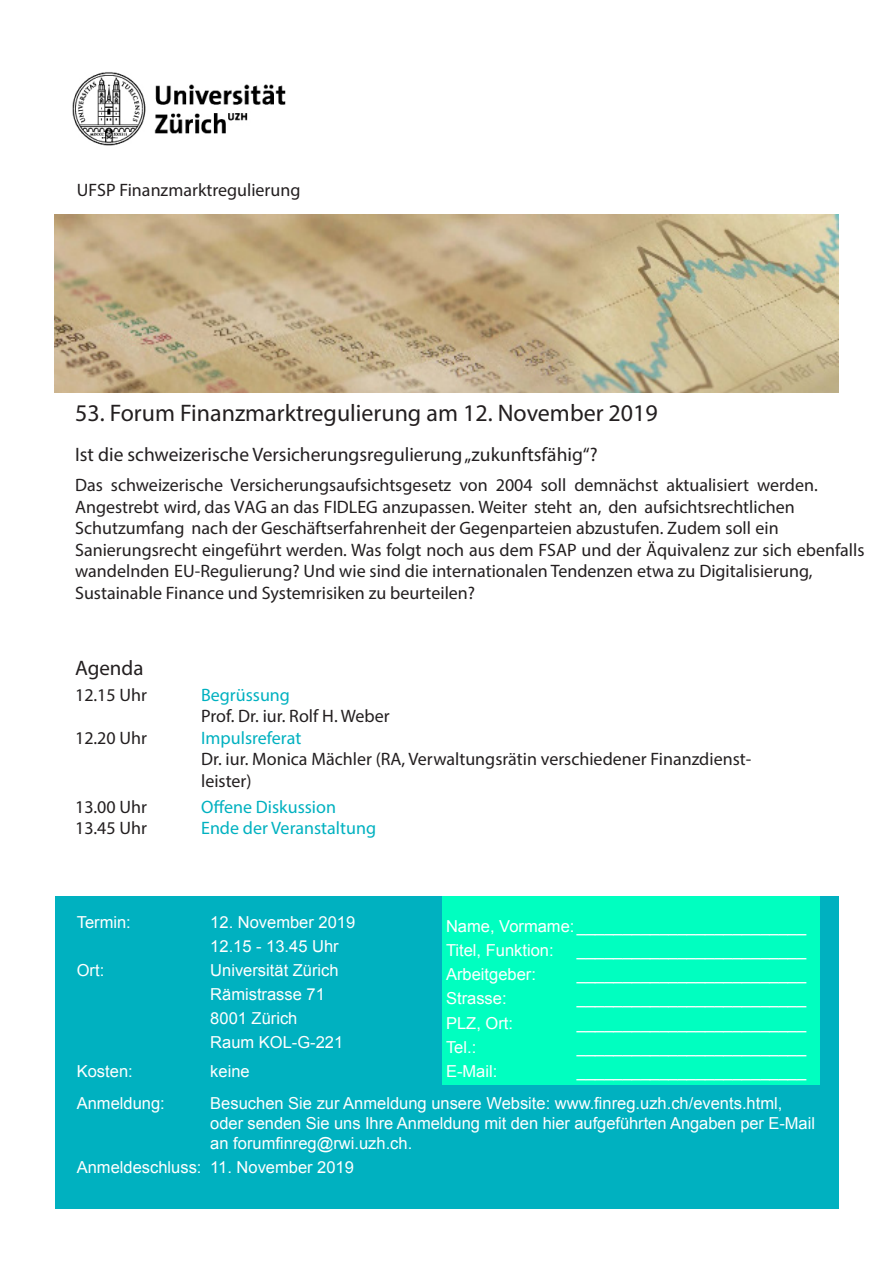
<style>
.page{position:relative;width:893px;height:1263px;background:#fff}
.page>*{position:absolute;margin:0;border:0;box-sizing:border-box;transform-origin:0 0}
.t1{font:24px "Myriad Pro";color:#231f20}
.t2{font:21px "Myriad Pro";color:#231f20}
.t3{font:19.5px "Myriad Pro";color:#231f20}
.Absatzformat_1{font:18px/21.6px "Myriad Pro";color:#231f20}
.Absatzformat_1-2{font:18px "Myriad Pro";color:#00b1c0}
.Absatzformat_1-3{font:16.5px/19.8px "Arial";color:#fff}
.s1{color:#00b1c0}
</style>
<div class="page">
<img style="left:54px;top:214px;width:785px;height:178px">
<div style="left:56px;top:896px;width:783px;height:313px;background:#00b1c0"></div>
<img style="left:72px;top:72px;width:214px;height:74px">
<div style="left:442px;top:896px;width:377px;height:188px;background:#00ffc0"></div>
<p class="Absatzformat_1" style="left:77px;top:179px;width:225px">UFSP Finanzmarktregulierung</p>
<p class="t1" style="left:75px;top:398px;width:584px">53. Forum Finanzmarktregulierung am 12. November 2019</p>
<p class="t3" style="left:75px;top:442px;width:524px">Ist die schweizerische Versicherungsregulierung „zukunftsfähig“?</p>
<p class="Absatzformat_1" style="left:75px;top:474px;width:791px">Das schweizerische Versicherungsaufsichtsgesetz von 2004 soll demnächst aktualisiert werden.<br>Angestrebt wird, das VAG an das FIDLEG anzupassen. Weiter steht an, den aufsichtsrechtlichen Schutzumfang nach der Geschäftserfahrenheit der Gegenparteien abzustufen. Zudem soll ein Sanierungsrecht eingeführt werden. Was folgt noch aus dem FSAP und der Äquivalenz zur sich ebenfalls wandelnden EU-Regulierung? Und wie sind die internationalen Tendenzen etwa zu Digitalisierung, Sustainable Finance und Systemrisiken zu beurteilen?</p>
<p class="t2" style="left:75px;top:655px;width:70px">Agenda</p>
<p class="Absatzformat_1" style="left:75px;top:683px;width:74px">12.15 Uhr</p>
<p class="Absatzformat_1" style="left:201px;top:683px;width:190px"><span class="s1">Begrüssung<br></span>Prof. Dr. iur. Rolf H. Weber</p>
<p class="Absatzformat_1" style="left:75px;top:727px;width:74px">12.20 Uhr</p>
<p class="Absatzformat_1" style="left:201px;top:727px;width:552px"><span class="s1">Impulsreferat<br></span>Dr. iur. Monica Mächler (RA, Verwaltungsrätin verschiedener Finanzdienst&shy;leister)</p>
<p class="Absatzformat_1" style="left:75px;top:796px;width:74px">13.00 Uhr</p>
<p class="Absatzformat_1-2" style="left:201px;top:796px;width:136px">Offene Diskussion</p>
<p class="Absatzformat_1" style="left:75px;top:817px;width:74px">13.45 Uhr</p>
<p class="Absatzformat_1-2" style="left:201px;top:817px;width:176px">Ende der Veranstaltung</p>
<p class="Absatzformat_1-3" style="left:77px;top:912px;width:56px">Termin:</p>
<p class="Absatzformat_1-3" style="left:210px;top:912px;width:146px">12. November 2019</p>
<p class="Absatzformat_1-3" style="left:210px;top:936px;width:130px">12.15 - 13.45 Uhr</p>
<p class="Absatzformat_1-3" style="left:77px;top:961px;width:29px">Ort:</p>
<p class="Absatzformat_1-3" style="left:210px;top:961px;width:130px">Universität Zürich</p>
<p class="Absatzformat_1-3" style="left:210px;top:985px;width:116px">Rämistrasse 71</p>
<p class="Absatzformat_1-3" style="left:210px;top:1009px;width:89px">8001 Zürich</p>
<p class="Absatzformat_1-3" style="left:210px;top:1033px;width:134px">Raum KOL-G-221</p>
<p class="Absatzformat_1-3" style="left:77px;top:1061px;width:57px">Kosten:</p>
<p class="Absatzformat_1-3" style="left:210px;top:1061px;width:41px">keine</p>
<p class="Absatzformat_1-3" style="left:77px;top:1094px;width:90px">Anmeldung:</p>
<p class="Absatzformat_1-3" style="left:210px;top:1094px;width:606px">Besuchen Sie zur Anmeldung unsere Website: www.finreg.uzh.ch/events.html, oder senden Sie uns Ihre Anmeldung mit den hier aufgeführten Angaben per E-Mail an forumfinreg@rwi.uzh.ch.</p>
<p class="Absatzformat_1-3" style="left:77px;top:1157px;width:279px">Anmeldeschluss: 11. November 2019</p>
<p class="Absatzformat_1-3" style="left:446px;top:917px;width:362px">Name, Vormame: _________________________</p>
<p class="Absatzformat_1-3" style="left:446px;top:941px;width:109px">Titel, Funktion:</p>
<p class="Absatzformat_1-3" style="left:577px;top:941px;width:231px">_________________________</p>
<p class="Absatzformat_1-3" style="left:446px;top:965px;width:91px">Arbeitgeber:</p>
<p class="Absatzformat_1-3" style="left:577px;top:965px;width:231px">_________________________</p>
<p class="Absatzformat_1-3" style="left:446px;top:989px;width:62px">Strasse:</p>
<p class="Absatzformat_1-3" style="left:577px;top:989px;width:231px">_________________________</p>
<p class="Absatzformat_1-3" style="left:446px;top:1013px;width:68px">PLZ, Ort:</p>
<p class="Absatzformat_1-3" style="left:577px;top:1013px;width:231px">_________________________</p>
<p class="Absatzformat_1-3" style="left:446px;top:1037px;width:32px">Tel.:</p>
<p class="Absatzformat_1-3" style="left:577px;top:1037px;width:231px">_________________________</p>
<p class="Absatzformat_1-3" style="left:446px;top:1061px;width:53px">E-Mail:</p>
<p class="Absatzformat_1-3" style="left:577px;top:1061px;width:231px">_________________________</p>
</div>
